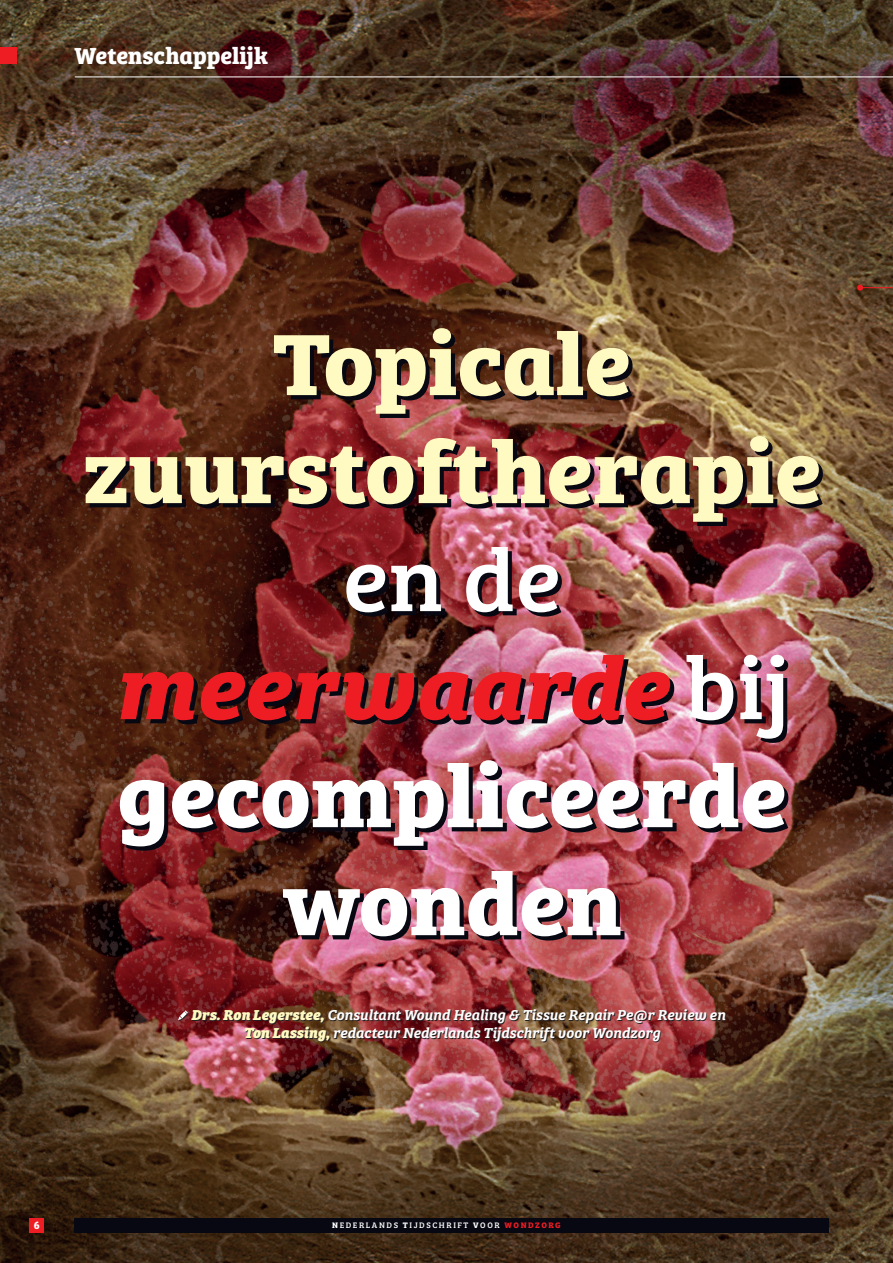
<style>
.page{position:relative;width:893px;height:1263px;background:#fff}
.page>*{position:absolute;margin:0;border:0;box-sizing:border-box;transform-origin:0 0}
.t1{font:700 90px/108px "Bree Serif";color:#fff;text-align:center;scale:1.05 1}
.t2{font:700 90px/108px "Bree Serif";color:#fffac1;text-align:center;scale:1.05 1}
.t3{font:700 24px "Bree Serif";color:#fff}
.t4{font:italic 14.85px/18.3px "Bree Serif Sb";letter-spacing:-.005em;color:#fff}
.t5{font:700 11.25px "Bree Serif";color:#fff}
.t6{font:8.25px "Bree Serif";letter-spacing:.19em;color:#fff}
.s1{font-weight:400}
.s2{font-style:italic;color:#ee1d23}
.s3{font-family:"Bree Serif Eb";color:#fffac1}
.s4{font-weight:700}
.s5{font-weight:700;color:#ee1d23}
</style>
<div class="page">
<img style="left:0;top:0;width:893px;height:1263px">
<hr style="left:75px;top:77px;width:818px;height:1px;background:#fff">
<div style="left:0;top:48px;width:17px;height:16px;background:#ee1d23"></div>
<div style="left:74px;top:1218px;width:755px;height:14px;background:#080813"></div>
<div style="left:29px;top:1218px;width:15px;height:14px;background:#ee1d23"></div>
<svg style="left:178px;top:1010px;width:11px;height:11px"></svg>
<hr style="left:860px;top:287px;width:33px;height:1px;background:#ee1d23">
<svg style="left:857px;top:285px;width:6px;height:6px"></svg>
<h2 class="t3" style="left:74px;top:37px;width:195px">Wetenschappelijk</h2>
<h1 class="t2" style="left:83px;top:304px;width:705px">Topicale zuurstoftherapie</h1>
<h1 class="t1" style="left:114px;top:520px;width:646px"><span class="s1">en de </span><span class="s2">meerwaarde</span> <span class="s1">bij </span>gecompliceerde wonden</h1>
<p class="t4" style="left:243px;top:1005px;width:484px;text-indent:-52px"><span class="s3">Drs. Ron Legerstee,</span> Consultant Wound Healing &amp; Tissue Repair Pe@r Review en<br><span class="s3">Ton Lassing,</span> redacteur Nederlands Tijdschrift voor Wondzorg</p>
<p class="t5" style="left:34px;top:1216px;width:7px">6</p>
<p class="t6" style="left:332px;top:1219px;width:230px"><span class="s4">N</span>EDERLANDS <span class="s4">T</span>IJDSCHRIFT <span class="s4">V</span>OOR <span class="s5">WONDZORG</span></p>
</div>
